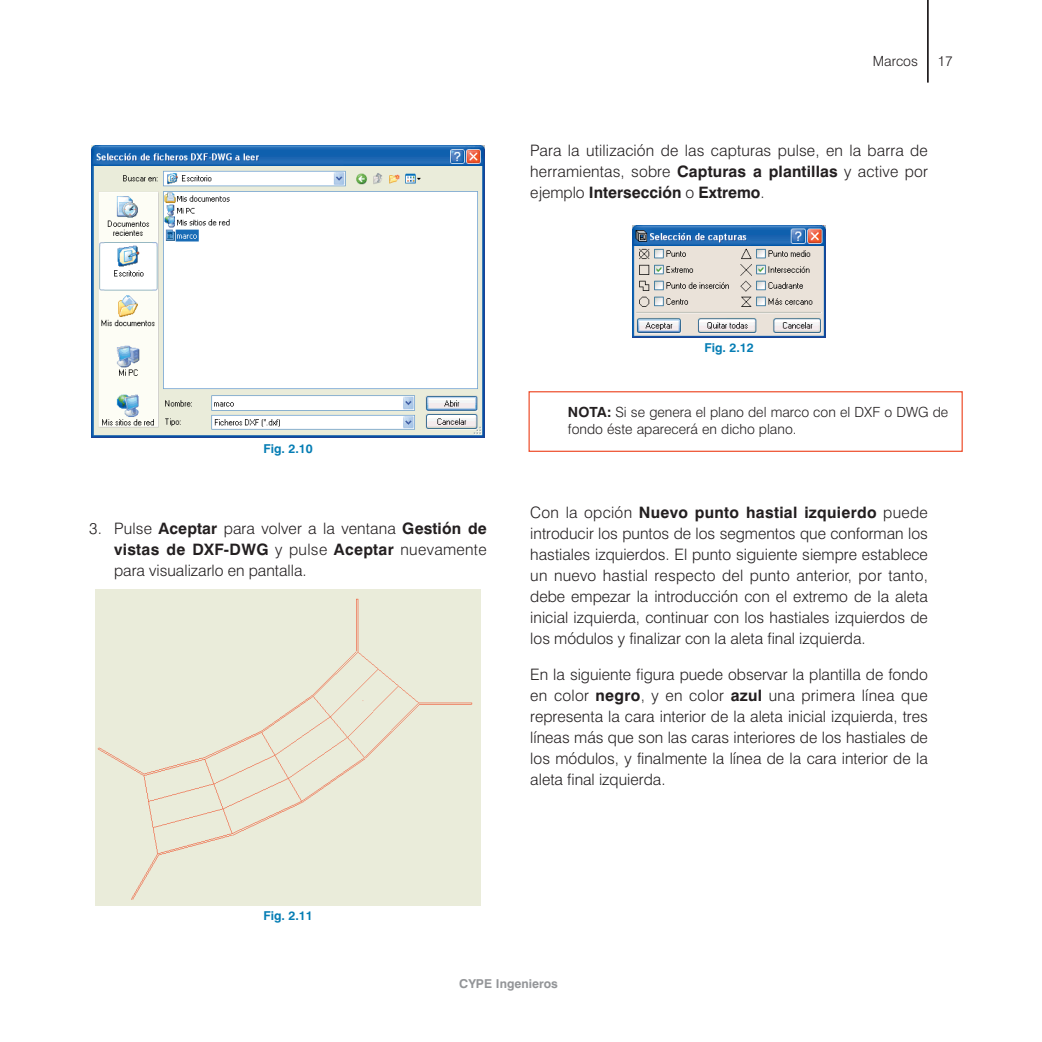
<style>
.page{position:relative;width:1042px;height:1042px;background:#fff}
.page>*{position:absolute;margin:0;border:0;box-sizing:border-box;transform-origin:0 0}
.t1{font:300 15.75px/21px "Swiss 721 BT";color:#231f20;text-align:justify}
.t2{font:300 14px/16.8px "Swiss 721 BT";color:#231f20}
.t3{font:700 12.25px "Swiss 721 BT";color:#057db4}
.t4{font:700 12.25px "Swiss 721 BT";color:#939598}
.s1{font-weight:700}
</style>
<div class="page">
<div style="left:96px;top:589px;width:384px;height:316px;background:#eaecda"></div>
<img style="left:92px;top:146px;width:392px;height:292px">
<hr style="left:927px;top:0;width:2px;height:83px;background:#231f20">
<img style="left:633px;top:226px;width:192px;height:111px">
<div style="left:528px;top:391px;width:435px;height:61px;border:1px solid #ee4f2d"></div>
<p class="t2" style="left:873px;top:53px;width:47px">Marcos</p>
<p class="t2" style="left:938px;top:53px;width:16px">17</p>
<p class="t1" style="left:530px;top:140px;width:399px">Para la utilización de las capturas pulse, en la barra de herramientas, sobre <span class="s1">Capturas a plantillas</span> y active por ejemplo <span class="s1">Intersección</span> o <span class="s1">Extremo</span>.</p>
<p class="t3" style="left:704px;top:340px;width:51px">Fig. 2.12</p>
<p class="t3" style="left:263px;top:441px;width:51px">Fig. 2.10</p>
<p class="t1" style="left:114px;top:518px;width:374px;text-indent:-25px">3. Pulse <span class="s1">Aceptar</span> para volver a la ventana <span class="s1">Gestión de vistas de DXF-DWG</span> y pulse <span class="s1">Aceptar</span> nuevamente para visualizarlo en pantalla.</p>
<p class="t2" style="left:568px;top:403px;width:382px"><span class="s1">NOTA:</span> Si se genera el plano del marco con el DXF o DWG de fondo éste aparecerá en dicho plano.</p>
<p class="t1" style="left:530px;top:502px;width:399px">Con la opción <span class="s1">Nuevo punto hastial izquierdo</span> puede introducir los puntos de los segmentos que conforman los hastiales izquierdos. El punto siguiente siempre establece un nuevo hastial respecto del punto anterior, por tanto, debe empezar la introducción con el extremo de la aleta inicial izquierda, continuar con los hastiales izquierdos de los módulos y finalizar con la aleta final izquierda.</p>
<p class="t1" style="left:530px;top:663px;width:399px">En la siguiente figura puede observar la plantilla de fondo en color <span class="s1">negro</span>, y en color <span class="s1">azul</span> una primera línea que representa la cara interior de la aleta inicial izquierda, tres líneas más que son las caras interiores de los hastiales de los módulos, y finalmente la línea de la cara interior de la aleta final izquierda.</p>
<p class="t3" style="left:263px;top:908px;width:51px">Fig. 2.11</p>
<p class="t4" style="left:459px;top:976px;width:100px">CYPE Ingenieros</p>
</div>
